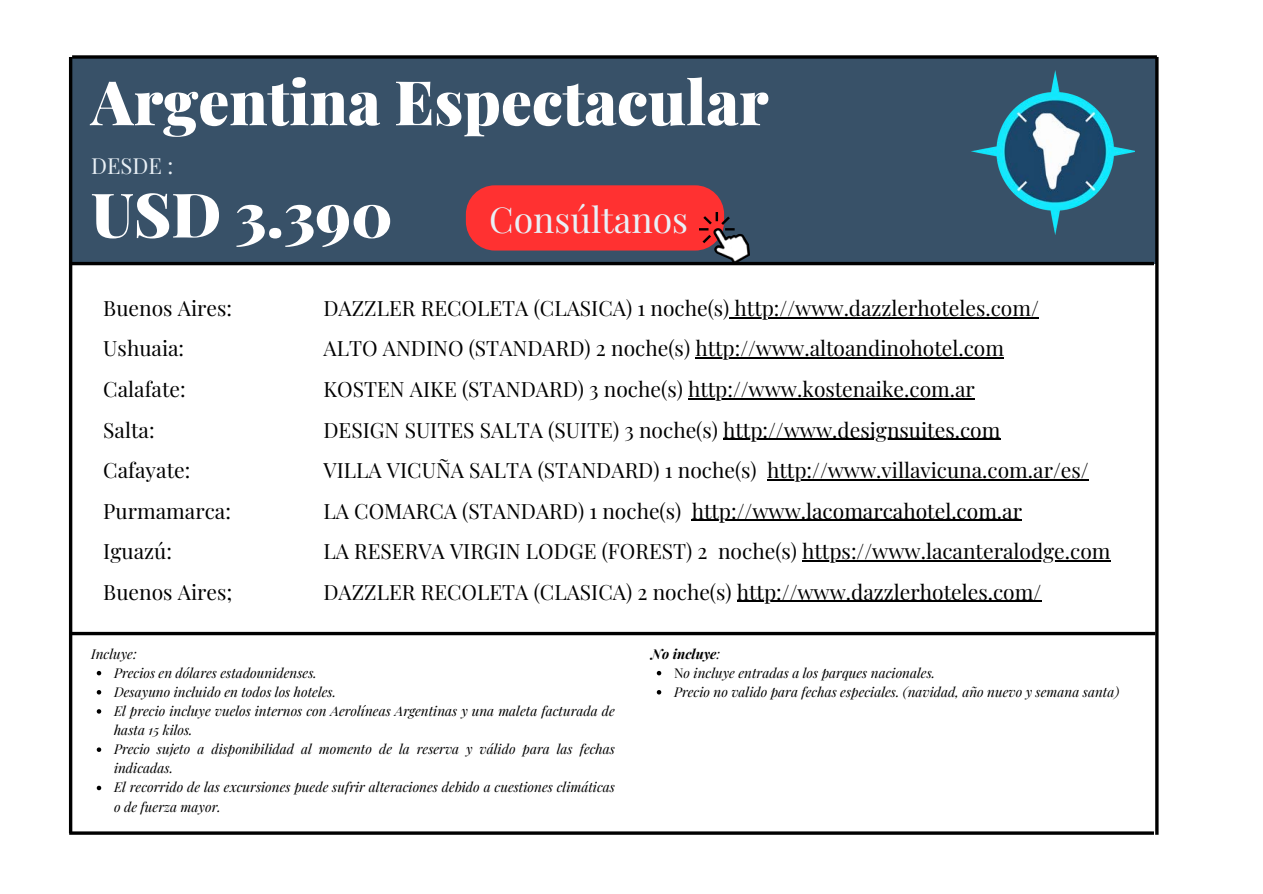
<style>
.page{position:relative;width:1263px;height:894px;background:#fff}
.page>*{position:absolute;margin:0;border:0;box-sizing:border-box;transform-origin:0 0}
.t1{font:900 61.5px "Playfair Display";color:#fff}
.t2{font:35.55px "Playfair Display";color:#e9f0f6}
.t3{font:22.05px "Playfair Display";color:#e9f0f6}
.t4{font:21px/40.5px "Playfair Display";color:#000}
.t5{font:italic 13.5px/19.2px "Playfair Display";color:#000}
.t6{font:italic 700 13.5px "Playfair Display";color:#000}
.s1{font-weight:400}
.s2{font-style:normal}
</style>
<div class="page">
<div style="left:72px;top:57px;width:1085px;height:206px;background:#385168"></div>
<hr style="left:729px;top:317px;width:310px;height:1px;background:#000">
<hr style="left:695px;top:357px;width:309px;height:1px;background:#000">
<hr style="left:688px;top:398px;width:287px;height:1px;background:#000">
<hr style="left:723px;top:438px;width:277px;height:1px;background:#000">
<hr style="left:767px;top:479px;width:322px;height:1px;background:#000">
<hr style="left:692px;top:519px;width:330px;height:1px;background:#000">
<hr style="left:802px;top:560px;width:308px;height:1px;background:#000">
<hr style="left:737px;top:600px;width:304px;height:1px;background:#000">
<hr style="left:71px;top:262px;width:1083px;height:3px;background:#000">
<svg style="left:72px;top:631px;width:1083px;height:4px;background:#373737"></svg>
<svg style="left:72px;top:55px;width:1085px;height:4px;background:#17191b"></svg>
<hr style="left:69px;top:831px;width:1085px;height:3px;background:#000">
<hr style="left:1155px;top:57px;width:3px;height:777px;background:#000">
<hr style="left:69px;top:57px;width:3px;height:775px;background:#000">
<img style="left:972px;top:71px;width:163px;height:163px">
<div style="left:466px;top:185px;width:258px;height:65px;background:#ff3131;border-radius:29px"></div>
<img style="left:699px;top:213px;width:51px;height:49px">
<svg style="left:97px;top:670px;width:4px;height:5px"></svg>
<svg style="left:97px;top:690px;width:4px;height:4px"></svg>
<svg style="left:97px;top:709px;width:4px;height:4px"></svg>
<svg style="left:97px;top:747px;width:4px;height:4px"></svg>
<svg style="left:97px;top:785px;width:4px;height:5px"></svg>
<svg style="left:657px;top:670px;width:4px;height:5px"></svg>
<svg style="left:657px;top:690px;width:4px;height:4px"></svg>
<h5 class="t1" style="left:91px;top:59px;width:679px">Argentina Espectacular</h5>
<p class="t3" style="left:91px;top:150px;width:84px">DESDE :</p>
<h5 class="t1" style="left:91px;top:171px;width:303px">USD 3.390</h5>
<p class="t2" style="left:489px;top:194px;width:201px">Consúltanos</p>
<p class="t4" style="left:103px;top:287px;width:131px">Buenos Aires:<br>Ushuaia:<br>Calafate:<br>Salta:<br>Cafayate:<br>Purmamarca:<br>Iguazú:<br>Buenos Aires;</p>
<p class="t4" style="left:323px;top:287px;width:717px">DAZZLER RECOLETA (CLASICA) 1 noche(s) http://www.dazzlerhoteles.com/</p>
<p class="t4" style="left:323px;top:327px;width:682px">ALTO ANDINO (STANDARD) 2 noche(s) http://www.altoandinohotel.com</p>
<h2 class="t4" style="left:323px;top:368px;width:653px">KOSTEN AIKE (STANDARD) 3 noche(s) http://www.kostenaike.com.ar</h2>
<h4 class="t4" style="left:323px;top:408px;width:678px">DESIGN SUITES SALTA (SUITE) 3 noche(s) http://www.designsuites.com</h4>
<h1 class="t4" style="left:323px;top:449px;width:435px">VILLA VICUÑA SALTA (STANDARD) 1 noche(s)</h1>
<p class="t4" style="left:767px;top:449px;width:323px">http://www.villavicuna.com.ar/es/</p>
<p class="t4" style="left:323px;top:489px;width:359px">LA COMARCA (STANDARD) 1 noche(s)</p>
<h3 class="t4" style="left:323px;top:489px;width:789px;text-indent:368px">http://www.lacomarcahotel.com.ar<br>LA RESERVA VIRGIN LODGE (FOREST) 2 noche(s) https://www.lacanteralodge.com</h3>
<p class="t4" style="left:323px;top:570px;width:719px">DAZZLER RECOLETA (CLASICA) 2 noche(s) http://www.dazzlerhoteles.com/</p>
<p class="t5" style="left:91px;top:643px;width:47px">Incluye:</p>
<p class="t5" style="left:114px;top:662px;width:204px">Precios en dólares estadounidenses.</p>
<p class="t5" style="left:114px;top:681px;width:223px">Desayuno incluido en todos los hoteles.</p>
<p class="t5" style="left:114px;top:700px;width:502px">El precio incluye vuelos internos con Aerolíneas Argentinas y una maleta facturada de hasta 15 kilos.</p>
<p class="t5" style="left:114px;top:738px;width:502px">Precio sujeto a disponibilidad al momento de la reserva y válido para las fechas indicadas.</p>
<p class="t5" style="left:114px;top:777px;width:502px">El recorrido de las excursiones puede sufrir alteraciones debido a cuestiones climáticas o de fuerza mayor.</p>
<p class="t6" style="left:651px;top:643px;width:71px">No incluye<span class="s1">:</span></p>
<p class="t5" style="left:674px;top:662px;width:262px"><span class="s2">N</span>o incluye entradas a los parques nacionales.</p>
<p class="t5" style="left:674px;top:681px;width:447px">Precio no valido para fechas especiales. (navidad, año nuevo y semana santa)</p>
</div>
